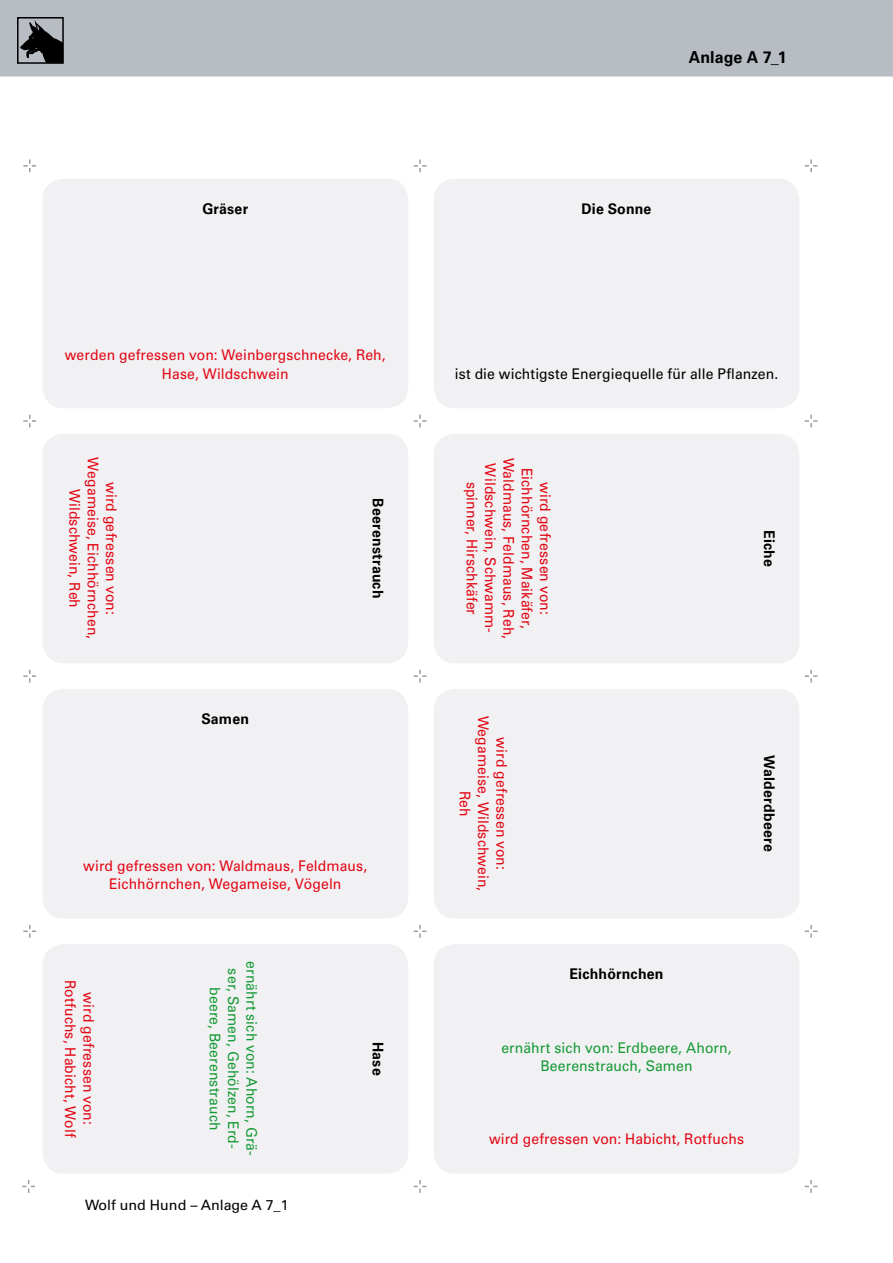
<style>
.page{position:relative;width:893px;height:1263px;background:#fff}
.page>*{position:absolute;margin:0;border:0;box-sizing:border-box;transform-origin:0 0}
.P1__Fließtext{font:700 16.5px "Univers LT Pro 65";letter-spacing:.005em;color:#000}
.P2__Thesenkasten{font:14.7px/18.3px "Univers LT Pro 55 Roman";letter-spacing:.01em;color:#e30613;text-align:center;scale:.95 1}
.P2__Thesenkasten-2{font:14.7px/18.3px "Univers LT Pro 55 Roman";letter-spacing:.01em;color:#159a34;text-align:center;scale:.95 1}
.P2__Thesenkasten-3{font:700 14.7px "Univers LT Pro 65";letter-spacing:.015em;color:#000;scale:.96 1}
.P2__Thesenkasten-4{font:14.7px "Univers LT Pro 55 Roman";letter-spacing:.005em;color:#000;scale:.95 1}
.t1{font:14.25px "Univers LT Pro 55 Roman";color:#000}
</style>
<div class="page">
<div style="left:0;top:0;width:893px;height:77px;background:#b8bdc4"></div>
<svg style="left:20px;top:20px;width:41px;height:41px"></svg>
<div style="left:17px;top:17px;width:47px;height:47px;border:2px solid #000"></div>
<div style="left:43px;top:179px;width:365px;height:229px;background:#f1f1f4;border-radius:21px"></div>
<div style="left:43px;top:434px;width:365px;height:229px;background:#f1f1f4;border-radius:21px"></div>
<div style="left:43px;top:689px;width:365px;height:229px;background:#f1f1f4;border-radius:21px"></div>
<div style="left:43px;top:944px;width:365px;height:230px;background:#f1f1f4;border-radius:21px"></div>
<div style="left:434px;top:179px;width:365px;height:229px;background:#f1f1f4;border-radius:21px"></div>
<div style="left:434px;top:434px;width:365px;height:229px;background:#f1f1f4;border-radius:21px"></div>
<div style="left:434px;top:689px;width:365px;height:229px;background:#f1f1f4;border-radius:21px"></div>
<div style="left:434px;top:944px;width:365px;height:230px;background:#f1f1f4;border-radius:21px"></div>
<svg style="left:414px;top:1180px;width:12px;height:13px"></svg>
<svg style="left:22px;top:1180px;width:13px;height:13px"></svg>
<svg style="left:805px;top:1180px;width:12px;height:13px"></svg>
<svg style="left:23px;top:925px;width:13px;height:13px"></svg>
<svg style="left:23px;top:670px;width:13px;height:12px"></svg>
<svg style="left:23px;top:415px;width:13px;height:12px"></svg>
<svg style="left:23px;top:159px;width:13px;height:13px"></svg>
<svg style="left:414px;top:159px;width:12px;height:13px"></svg>
<svg style="left:414px;top:415px;width:12px;height:12px"></svg>
<svg style="left:414px;top:670px;width:12px;height:12px"></svg>
<svg style="left:414px;top:925px;width:12px;height:13px"></svg>
<svg style="left:805px;top:159px;width:12px;height:13px"></svg>
<svg style="left:805px;top:415px;width:12px;height:12px"></svg>
<svg style="left:805px;top:670px;width:12px;height:12px"></svg>
<svg style="left:805px;top:925px;width:12px;height:13px"></svg>
<p class="P2__Thesenkasten-3" style="left:202px;top:198px;width:49px">Gräser</p>
<p class="P2__Thesenkasten" style="left:65px;top:345px;width:339px">werden gefressen von: Weinbergschnecke, Reh,<br>Hase, Wildschwein</p>
<p class="P2__Thesenkasten" style="left:121px;top:457px;width:193px;rotate:90deg">wird gefressen von:<br>Wegameise, Eichhörnchen,<br>Wildschwein, Reh</p>
<p class="P2__Thesenkasten-3" style="left:201px;top:709px;width:51px">Samen</p>
<p class="P2__Thesenkasten-3" style="left:388px;top:498px;width:106px;rotate:90deg">Beerenstrauch</p>
<p class="P2__Thesenkasten" style="left:83px;top:856px;width:300px">wird gefressen von: Waldmaus, Feldmaus,<br>Eichhörnchen, Wegameise, Vögeln</p>
<p class="P2__Thesenkasten-2" style="left:261px;top:961px;width:207px;rotate:90deg">ernährt sich von: Ahorn, Grä&shy;ser, Samen, Gehölzen, Erd-</p>
<p class="P2__Thesenkasten" style="left:80px;top:980px;width:168px;rotate:90deg">Rotfuchs, Habicht, Wolf</p>
<p class="P2__Thesenkasten" style="left:99px;top:992px;width:141px;rotate:90deg">wird gefressen von:</p>
<p class="P2__Thesenkasten-2" style="left:225px;top:987px;width:152px;rotate:90deg">beere, Beerenstrauch</p>
<p class="t1" style="left:85px;top:1194px;width:205px">Wolf und Hund – Anlage A 7_1</p>
<p class="P2__Thesenkasten-3" style="left:388px;top:1042px;width:36px;rotate:90deg">Hase</p>
<p class="P1__Fließtext" style="left:689px;top:46px;width:99px">Anlage A 7_1</p>
<p class="P2__Thesenkasten-3" style="left:581px;top:198px;width:74px">Die Sonne</p>
<p class="P2__Thesenkasten-4" style="left:455px;top:363px;width:342px">ist die wichtigste Energiequelle für alle Pflanzen.</p>
<p class="P2__Thesenkasten" style="left:500px;top:463px;width:180px;rotate:90deg">Wildschwein, Schwamm-</p>
<p class="P2__Thesenkasten" style="left:518px;top:458px;width:192px;rotate:90deg">Waldmaus, Feldmaus, Reh,</p>
<p class="P2__Thesenkasten" style="left:555px;top:468px;width:171px;rotate:90deg">wird gefressen von:<br>Eichhörnchen, Maikäfer,</p>
<p class="P2__Thesenkasten" style="left:482px;top:482px;width:142px;rotate:90deg">spinner, Hirschkäfer</p>
<p class="P2__Thesenkasten" style="left:511px;top:715px;width:186px;rotate:90deg">wird gefressen von:<br>Wegameise, Wildschwein,<br>Reh</p>
<p class="P2__Thesenkasten-3" style="left:779px;top:530px;width:40px;rotate:90deg">Eiche</p>
<p class="P2__Thesenkasten-3" style="left:779px;top:755px;width:102px;rotate:90deg">Walderdbeere</p>
<p class="P2__Thesenkasten-3" style="left:569px;top:964px;width:99px">Eichhörnchen</p>
<p class="P2__Thesenkasten-2" style="left:501px;top:1038px;width:244px">ernährt sich von: Erdbeere, Ahorn,<br>Beerenstrauch, Samen</p>
<p class="P2__Thesenkasten" style="left:489px;top:1129px;width:270px">wird gefressen von: Habicht, Rotfuchs</p>
</div>
